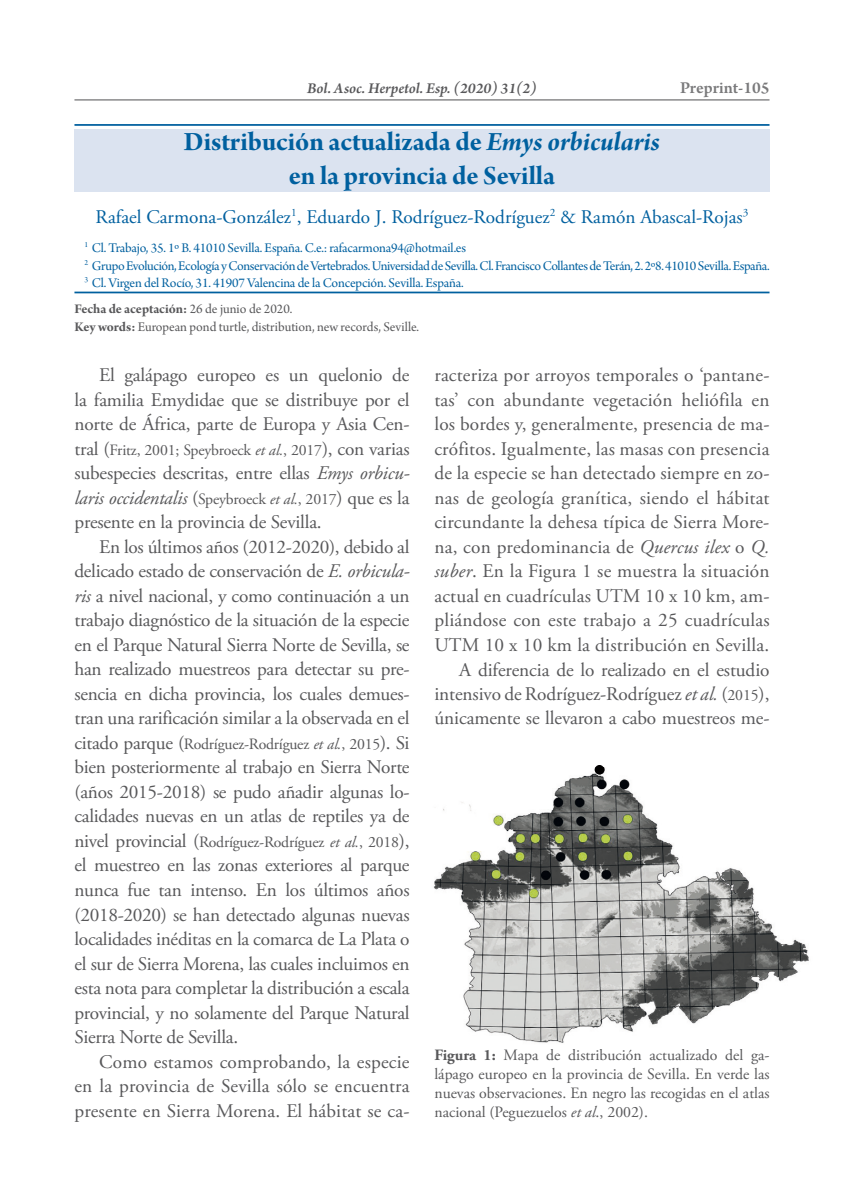
<style>
.page{position:relative;width:844px;height:1191px;background:#fff}
.page>*{position:absolute;margin:0;border:0;box-sizing:border-box;transform-origin:0 0}
.t1{font:28px/33.6px "Arno Pro Bold Subhead";color:#00609f;text-align:center}
.t2{font:19.25px/24.5px "Adobe Garamond Pro";letter-spacing:-.005em;color:#58585a;text-align:justify}
.t3{font:19.25px "Adobe Garamond Pro";color:#00609f}
.t4{font:600 17.5px "Arno Pro";color:#58585a}
.t5{font:15.75px/18.9px "Adobe Garamond Pro";letter-spacing:-.01em;color:#58585a;text-align:justify}
.t6{font:italic 600 15.75px "Arno Pro";color:#58585a}
.t7{font:14px/17.5px "Arno Pro Subhead";letter-spacing:-.02em;color:#00609f}
.t8{font:14px "Arno Pro Subhead";color:#58585a}
.t9{font:14px "Arno Pro Bold Subhead";letter-spacing:-.005em;color:#58585a}
.s1{font-family:"Arno Pro Bold Italic Subhead"}
.s2{font-family:"Arno Pro Subhead"}
.s3{font-family:"Arno Pro Bold Subhead"}
.s4{font-size:19.25px}
.s5{font-style:italic}
.s6{font-size:15.75px}
.s7{font-style:italic;font-size:15.75px}
.s8{font-weight:700}
</style>
<div class="page">
<hr style="left:74px;top:99px;width:695px;height:2px;background:#58585a">
<div style="left:74px;top:129px;width:695px;height:62px;background:#dbe3f0"></div>
<hr style="left:74px;top:124px;width:695px;height:2px;background:#00609f">
<hr style="left:74px;top:291px;width:695px;height:2px;background:#00609f">
<img style="left:433px;top:767px;width:376px;height:276px">
<div style="left:594px;top:765px;width:10px;height:9px;background:#010000;border-radius:50%"></div>
<p class="t6" style="left:307px;top:79px;width:231px">Bol. Asoc. Herpetol. Esp. (2020) 31(2)</p>
<p class="t4" style="left:679px;top:78px;width:91px">Preprint-105</p>
<h1 class="t1" style="left:184px;top:127px;width:477px">Distribución actualizada de <span class="s1">Emys orbicularis </span>en la provincia de Sevilla</h1>
<p class="t3" style="left:96px;top:205px;width:654px">Rafael Carmona-González<sup>1</sup>, Eduardo J. Rodríguez-Rodríguez<sup>2</sup> &amp; Ramón Abascal-Rojas<sup>3</sup></p>
<p class="t7" style="left:84px;top:240px;width:686px"><sup>1</sup> Cl. Trabajo, 35. 1º B. 41010 Sevilla. España. C.e.: rafacarmona94@hotmail.es<br><sup>2</sup> Grupo Evolución, Ecología y Conservación de Vertebrados. Universidad de Sevilla. Cl. Francisco Collantes de Terán, 2. 2º8. 41010 Sevilla. España.<br><sup>3</sup> Cl. Virgen del Rocío, 31. 41907 Valencina de la Concepción. Sevilla. España.</p>
<p class="t9" style="left:74px;top:301px;width:219px">Fecha de aceptación: <span class="s2">26 de junio de 2020.</span></p>
<p class="t8" style="left:74px;top:319px;width:346px"><span class="s3">Key words:</span> European pond turtle, distribution, new records, Seville.</p>
<p class="t2" style="left:74px;top:363px;width:336px;text-indent:25px">El galápago europeo es un quelonio de la familia Emydidae que se distribuye por el norte de África, parte de Europa y Asia Cen-</p>
<p class="t5" style="left:74px;top:441px;width:336px"><span class="s4">tral (</span>Fritz, 2001; Speybroeck <span class="s5">et al.</span>, 2017<span class="s4">), con varias</span></p>
<p class="t2" style="left:74px;top:461px;width:337px">subespecies descritas, entre ellas <span class="s5">Emys orbicu&shy;laris occidentalis</span> (<span class="s6">Speybroeck</span> <span class="s7">et al.</span><span class="s6">, 2017</span>) que es la presente en la provincia de Sevilla.</p>
<p class="t2" style="left:74px;top:535px;width:336px;text-indent:25px">En los últimos años (2012-2020), debido al delicado estado de conservación de <span class="s5">E. orbicula&shy;ris</span> a nivel nacional, y como continuación a un trabajo diagnóstico de la situación de la especie en el Parque Natural Sierra Norte de Sevilla, se han realizado muestreos para detectar su pre&shy;sencia en dicha provincia, los cuales demues&shy;tran una rarificación similar a la observada en el</p>
<p class="t5" style="left:74px;top:735px;width:336px"><span class="s4">citado parque (</span>Rodríguez-Rodríguez <span class="s5">et al.</span>, 2015<span class="s4">). Si</span></p>
<p class="t2" style="left:74px;top:755px;width:336px">bien posteriormente al trabajo en Sierra Norte (años 2015-2018) se pudo añadir algunas lo&shy;calidades nuevas en un atlas de reptiles ya de</p>
<p class="t5" style="left:74px;top:833px;width:336px"><span class="s4">nivel provincial (</span>Rodríguez-Rodríguez <span class="s5">et al.</span>, 2018<span class="s4">),</span></p>
<p class="t2" style="left:74px;top:853px;width:336px">el muestreo en las zonas exteriores al parque nunca fue tan intenso. En los últimos años (2018-2020) se han detectado algunas nuevas localidades inéditas en la comarca de La Plata o el sur de Sierra Morena, las cuales incluimos en esta nota para completar la distribución a escala provincial, y no solamente del Parque Natural Sierra Norte de Sevilla.</p>
<p class="t2" style="left:74px;top:1050px;width:337px;text-indent:25px">Como estamos comprobando, la especie en la provincia de Sevilla sólo se encuentra presente en Sierra Morena. El hábitat se ca-</p>
<p class="t2" style="left:434px;top:364px;width:336px;text-align:right">racteriza por arroyos temporales o ‘pantane&shy;tas’ con abundante vegetación heliófila en los bordes y, generalmente, presencia de ma&shy;crófitos. Igualmente, las masas con presencia de la especie se han detectado siempre en zo&shy;nas de geología granítica, siendo el hábitat circundante la dehesa típica de Sierra More&shy;na, con predominancia de <span class="s5">Quercus ilex</span> o <span class="s5">Q. suber</span>. En la Figura 1 se muestra la situación actual en cuadrículas UTM 10 x 10 km, am&shy;pliándose con este trabajo a 25 cuadrículas UTM 10 x 10 km la distribución en Sevilla.<br>A diferencia de lo realizado en el estudio intensivo de Rodríguez-Rodríguez <span class="s5">et al.</span> (<span class="s6">2015</span>), únicamente se llevaron a cabo muestreos me-</p>
<p class="t5" style="left:434px;top:1046px;width:336px"><span class="s8">Figura 1:</span> Mapa de distribución actualizado del ga&shy;lápago europeo en la provincia de Sevilla. En verde las nuevas observaciones. En negro las recogidas en el atlas nacional (Peguezuelos <span class="s5">et al</span>., 2002).</p>
</div>
